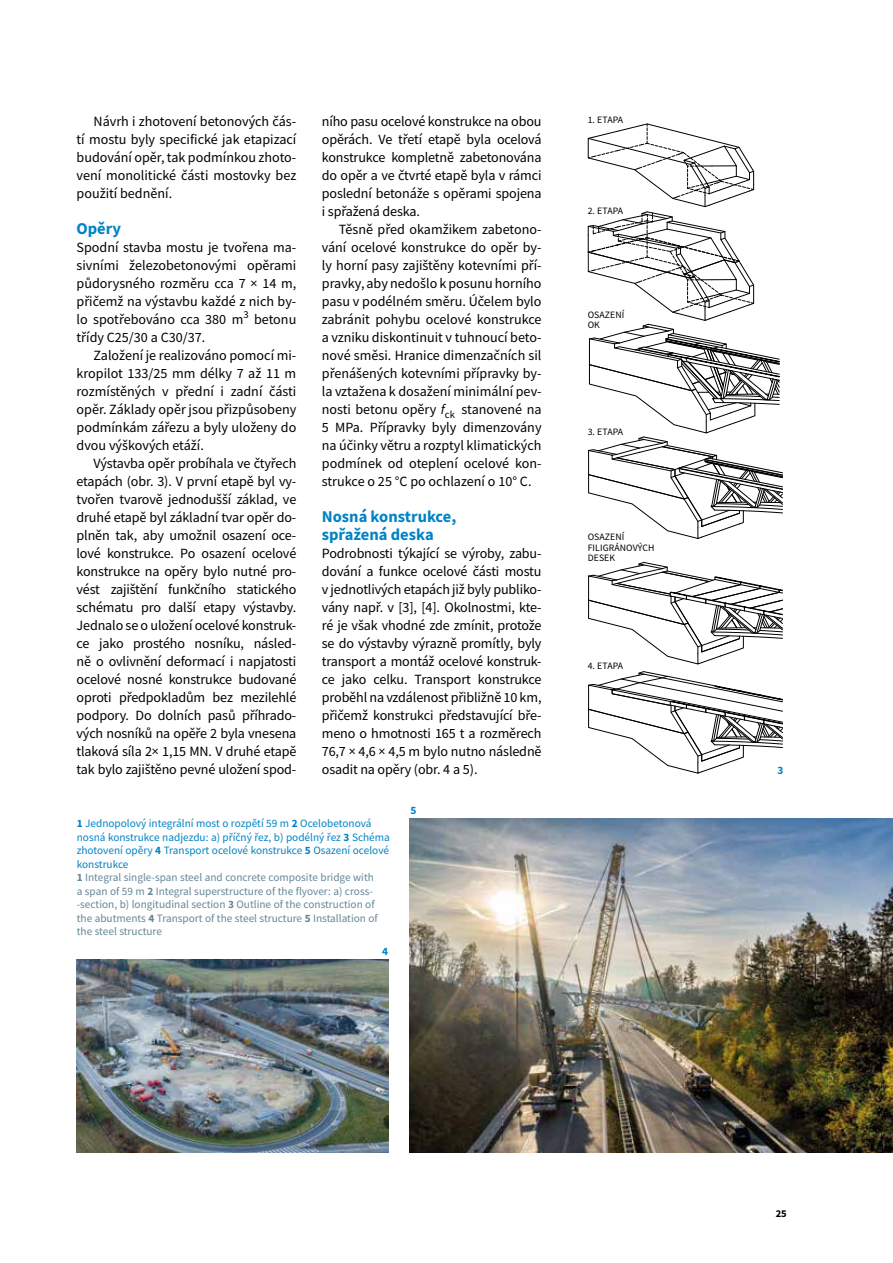
<style>
.page{position:relative;width:893px;height:1263px;background:#fff}
.page>*{position:absolute;margin:0;border:0;box-sizing:border-box;transform-origin:0 0}
.t1{font:700 16.5px/18px "Source Sans Pro";color:#0083c5}
.t2{font:14.1px/18px "Source Sans Pro";letter-spacing:-.01em;color:#000;text-align:justify}
.t3{font:11.25px/13.5px "Source Sans Pro";color:#648798}
.t4{font:700 11.25px "Source Sans Pro";color:#0083c5}
.t5{font:700 10.5px "Source Sans Pro";color:#000}
.t6{font:9.75px/10.5px "Source Sans Pro";letter-spacing:.01em;color:#000}
.s1{font-style:italic}
.s2{font-weight:700;color:#0083c5}
.s3{color:#0083c5}
.s4{font-weight:700}
</style>
<div class="page">
<svg style="left:587px;top:123px;width:196px;height:416px"></svg>
<svg style="left:588px;top:562px;width:195px;height:212px"></svg>
<img style="left:77px;top:960px;width:311px;height:192px">
<img style="left:410px;top:819px;width:483px;height:333px">
<p class="t2" style="left:77px;top:112px;width:221px;text-indent:17px">Návrh i zhotovení betonových čás&shy;tí mostu byly specifické jak etapizací budování opěr, tak podmínkou zhoto&shy;vení monolitické části mostovky bez použití bednění.</p>
<p class="t1" style="left:77px;top:219px;width:46px">Opěry</p>
<p class="t2" style="left:77px;top:238px;width:221px">Spodní stavba mostu je tvořena ma&shy;sivními železobetonovými opěrami půdorysného rozměru cca 7 × 14 m, přičemž na výstavbu každé z nich by&shy;lo spotřebováno cca 380 m<sup>3</sup> betonu třídy C25/30 a C30/37.</p>
<p class="t2" style="left:77px;top:346px;width:221px;text-indent:17px">Založení je realizováno pomocí mi&shy;kropilot 133/25 mm délky 7 až 11 m rozmístěných v přední i zadní části opěr. Základy opěr jsou přizpůsobeny podmínkám zářezu a byly uloženy do dvou výškových etáží.</p>
<p class="t2" style="left:77px;top:454px;width:221px;text-indent:17px">Výstavba opěr probíhala ve čtyřech etapách (obr. 3). V první etapě byl vy&shy;tvořen tvarově jednodušší základ, ve druhé etapě byl základní tvar opěr do&shy;plněn tak, aby umožnil osazení oce&shy;lové konstrukce. Po osazení ocelové konstrukce na opěry bylo nutné pro&shy;vést zajištění funkčního statického schématu pro další etapy výstavby.<br>Jednalo se o uložení ocelové konstruk&shy;ce jako prostého nosníku, násled&shy;ně o ovlivnění deformací i napjatosti ocelové nosné konstrukce budované oproti předpokladům bez mezilehlé podpory. Do dolních pasů příhrado&shy;vých nosníků na opěře 2 byla vnesena tlaková síla 2× 1,15 MN. V druhé etapě tak bylo zajištěno pevné uložení spod-</p>
<p class="t2" style="left:322px;top:112px;width:221px">ního pasu ocelové konstrukce na obou opěrách. Ve třetí etapě byla ocelová konstrukce kompletně zabetonována do opěr a ve čtvrté etapě byla v rámci poslední betonáže s opěrami spojena i spřažená deska.</p>
<p class="t2" style="left:322px;top:220px;width:221px;text-indent:17px">Těsně před okamžikem zabetono&shy;vání ocelové konstrukce do opěr by&shy;ly horní pasy zajištěny kotevními pří&shy;pravky, aby nedošlo k posunu horního pasu v podélném směru. Účelem bylo zabránit pohybu ocelové konstrukce a vzniku diskontinuit v tuhnoucí beto&shy;nové směsi. Hranice dimenzačních sil přenášených kotevními přípravky by&shy;la vztažena k dosažení minimální pev&shy;nosti betonu opěry <span class="s1">f</span><sub>ck</sub> stanovené na 5 MPa. Přípravky byly dimenzovány na účinky větru a rozptyl klimatických podmínek od oteplení ocelové kon&shy;strukce o 25 °C po ochlazení o 10° C.</p>
<p class="t1" style="left:322px;top:507px;width:136px">Nosná konstrukce, spřažená deska</p>
<p class="t2" style="left:322px;top:544px;width:221px">Podrobnosti týkající se výroby, zabu&shy;dování a funkce ocelové části mostu v jednotlivých etapách již byly publiko&shy;vány např. v [3], [4]. Okolnostmi, kte&shy;ré je však vhodné zde zmínit, protože se do výstavby výrazně promítly, byly transport a montáž ocelové konstruk&shy;ce jako celku. Transport konstrukce proběhl na vzdálenost přibližně 10 km, přičemž konstrukci představující bře&shy;meno o hmotnosti 165 t a rozměrech 76,7 × 4,6 × 4,5 m bylo nutno následně osadit na opěry (obr. 4 a 5).</p>
<p class="t4" style="left:410px;top:803px;width:7px">5</p>
<p class="t3" style="left:77px;top:816px;width:315px"><span class="s2">1</span> <span class="s3">Jednopolový integrální most o rozpětí 59 m</span> <span class="s2">2</span> <span class="s3">Ocelobetonová nosná konstrukce nadjezdu: a) příčný řez, b) podélný řez</span> <span class="s2">3</span> <span class="s3">Schéma zhotovení opěry</span> <span class="s2">4</span> <span class="s3">Transport ocelové konstrukce</span> <span class="s2">5</span> <span class="s3">Osazení ocelové konstrukce<br></span><span class="s4">1</span> Integral single-span steel and concrete composite bridge with<br>a span of 59 m <span class="s4">2</span> Integral superstructure of the flyover: a) cross--section, b) longitudinal section <span class="s4">3</span> Outline of the construction of the abutments <span class="s4">4</span> Transport of the steel structure <span class="s4">5</span> Installation of the steel structure</p>
<p class="t4" style="left:382px;top:944px;width:7px">4</p>
<p class="t6" style="left:588px;top:115px;width:37px">1. ETAPA</p>
<p class="t6" style="left:588px;top:205px;width:37px">2. ETAPA</p>
<p class="t6" style="left:588px;top:309px;width:38px">OSAZENÍ<br>OK</p>
<p class="t6" style="left:588px;top:427px;width:37px">3. ETAPA</p>
<p class="t6" style="left:588px;top:532px;width:68px">OSAZENÍ<br>FILIGRÁNOVÝCH<br>DESEK</p>
<p class="t6" style="left:588px;top:661px;width:37px">4. ETAPA</p>
<p class="t4" style="left:777px;top:763px;width:7px">3</p>
<p class="t5" style="left:776px;top:1206px;width:13px">25</p>
</div>
